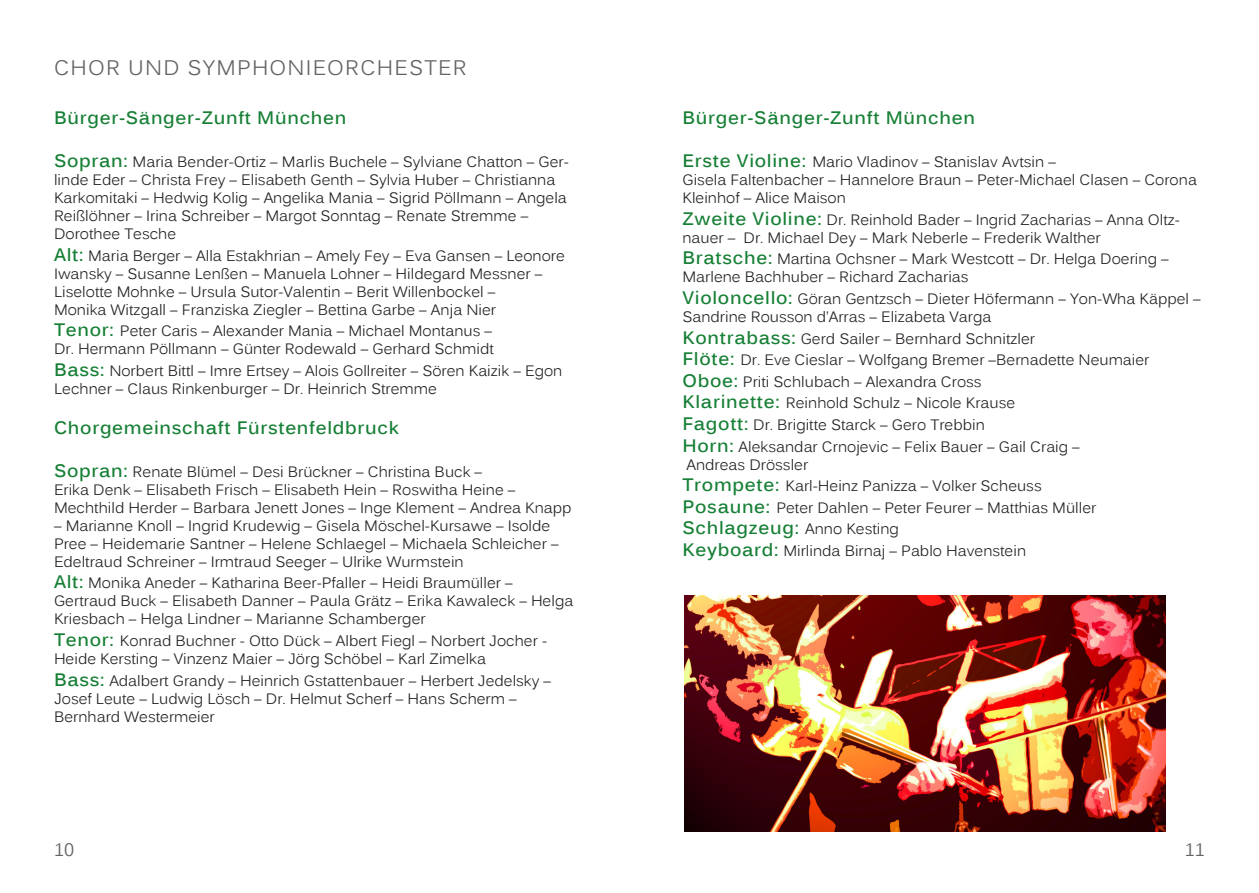
<style>
.page{position:relative;width:1259px;height:893px;background:#fff}
.page>*{position:absolute;margin:0;border:0;box-sizing:border-box;transform-origin:0 0}
.t1{font:21px "Kalinga";letter-spacing:.06em;color:#636366}
.t2{font:700 18px "Kalinga";letter-spacing:.04em;color:#178036}
.t3{font:18px "Kalinga";color:#636366}
.t4{font:15px/18px "Kalinga";color:#231f20}
.s1{font-weight:700;font-size:18px;color:#178036}
.s2{font-weight:400;font-size:15px;color:#231f20}
</style>
<div class="page">
<img style="left:684px;top:595px;width:481px;height:237px">
<h1 class="t1" style="left:54px;top:54px;width:414px">CHOR UND SYMPHONIEORCHESTER</h1>
<p class="t2" style="left:54px;top:106px;width:294px">Bürger-Sänger-Zunft München</p>
<p class="t4" style="left:54px;top:154px;width:516px"><span class="s1">Sopran:</span> Maria Bender-Ortiz – Marlis Buchele – Sylviane Chatton – Ger&shy;linde Eder – Christa Frey – Elisabeth Genth – Sylvia Huber – Christianna Karkomitaki – Hedwig Kolig – Angelika Mania – Sigrid Pöllmann – Angela Reißlöhner – Irina Schreiber – Margot Sonntag – Renate Stremme – Dorothee Tesche</p>
<p class="t4" style="left:54px;top:248px;width:512px"><span class="s1">Alt:</span> Maria Berger – Alla Estakhrian – Amely Fey – Eva Gansen – Leonore Iwansky – Susanne Lenßen – Manuela Lohner – Hildegard Messner – Liselotte Mohnke – Ursula Sutor-Valentin – Berit Willenbockel –<br>Monika Witzgall – Franziska Ziegler – Bettina Garbe – Anja Nier</p>
<p class="t4" style="left:54px;top:323px;width:441px"><span class="s1">Tenor:</span> Peter Caris – Alexander Mania – Michael Montanus –<br>Dr. Hermann Pöllmann – Günter Rodewald – Gerhard Schmidt</p>
<p class="t4" style="left:54px;top:363px;width:510px"><span class="s1">Bass:</span> Norbert Bittl – Imre Ertsey – Alois Gollreiter – Sören Kaizik – Egon<br>Lechner – Claus Rinkenburger – Dr. Heinrich Stremme</p>
<p class="t2" style="left:54px;top:415px;width:346px">Chorgemeinschaft Fürstenfeldbruck</p>
<p class="t4" style="left:54px;top:464px;width:519px"><span class="s1">Sopran:</span> Renate Blümel – Desi Brückner – Christina Buck –<br>Erika Denk – Elisabeth Frisch – Elisabeth Hein – Roswitha Heine –<br>Mechthild Herder – Barbara Jenett Jones – Inge Klement – Andrea Knapp</p>
<p class="t4" style="left:54px;top:518px;width:506px">– Marianne Knoll – Ingrid Krudewig – Gisela Möschel-Kursawe – Isolde<br>Pree – Heidemarie Santner – Helene Schlaegel – Michaela Schleicher –<br>Edeltraud Schreiner – Irmtraud Seeger – Ulrike Wurmstein</p>
<p class="t4" style="left:54px;top:575px;width:521px"><span class="s1">Alt:</span> Monika Aneder – Katharina Beer-Pfaller – Heidi Braumüller –<br>Gertraud Buck – Elisabeth Danner – Paula Grätz – Erika Kawaleck – Helga<br>Kriesbach – Helga Lindner – Marianne Schamberger</p>
<p class="t4" style="left:54px;top:633px;width:494px"><span class="s1">Tenor:</span> Konrad Buchner - Otto Dück – Albert Fiegl – Norbert Jocher -<br>Heide Kersting – Vinzenz Maier – Jörg Schöbel – Karl Zimelka</p>
<p class="t4" style="left:54px;top:673px;width:498px"><span class="s1">Bass:</span> Adalbert Grandy – Heinrich Gstattenbauer – Herbert Jedelsky –<br>Josef Leute – Ludwig Lösch – Dr. Helmut Scherf – Hans Scherm –<br>Bernhard Westermeier</p>
<p class="t2" style="left:682px;top:106px;width:294px">Bürger-Sänger-Zunft München</p>
<p class="t4" style="left:682px;top:154px;width:516px"><span class="s1">Erste Violine:</span> Mario Vladinov – Stanislav Avtsin –<br>Gisela Faltenbacher – Hannelore Braun – Peter-Michael Clasen – Corona<br>Kleinhof – Alice Maison</p>
<p class="t4" style="left:682px;top:212px;width:499px"><span class="s1">Zweite Violine:</span> Dr. Reinhold Bader – Ingrid Zacharias – Anna Oltz&shy;nauer – Dr. Michael Dey – Mark Neberle – Frederik Walther</p>
<p class="t4" style="left:682px;top:251px;width:488px"><span class="s1">Bratsche:</span> Martina Ochsner – Mark Westcott – Dr. Helga Doering –<br>Marlene Bachhuber – Richard Zacharias</p>
<p class="t4" style="left:682px;top:291px;width:520px"><span class="s1">Violoncello:</span> Göran Gentzsch – Dieter Höfermann – Yon-Wha Käppel –<br>Sandrine Rousson d’Arras – Elizabeta Varga</p>
<p class="t4" style="left:682px;top:329px;width:468px;line-height:21.6px"><span class="s1">Kontrabass:</span> Gerd Sailer – Bernhard Schnitzler<br><span class="s1">Flöte:</span> Dr. Eve Cieslar – Wolfgang Bremer –Bernadette Neumaier <span class="s1">Oboe:</span> Priti Schlubach – Alexandra Cross<br><span class="s1">Klarinette:</span> Reinhold Schulz – Nicole Krause<br><span class="s1">Fagott:</span> Dr. Brigitte Starck – Gero Trebbin<br><span class="s1">Horn:</span> Aleksandar Crnojevic – Felix Bauer – Gail Craig –</p>
<p class="t4" style="left:682px;top:455px;width:415px;line-height:21.6px">Andreas Drössler<br><span class="s1">Trompete:</span> Karl-Heinz Panizza – Volker Scheuss<br><span class="s1">Posaune:</span> Peter Dahlen – Peter Feurer – Matthias Müller</p>
<p class="t2" style="left:682px;top:516px;width:218px">Schlagzeug: <span class="s2">Anno Kesting</span></p>
<p class="t4" style="left:682px;top:543px;width:345px"><span class="s1">Keyboard:</span> Mirlinda Birnaj – Pablo Havenstein</p>
<p class="t3" style="left:54px;top:838px;width:22px">10</p>
<p class="t3" style="left:1185px;top:838px;width:22px">11</p>
</div>
